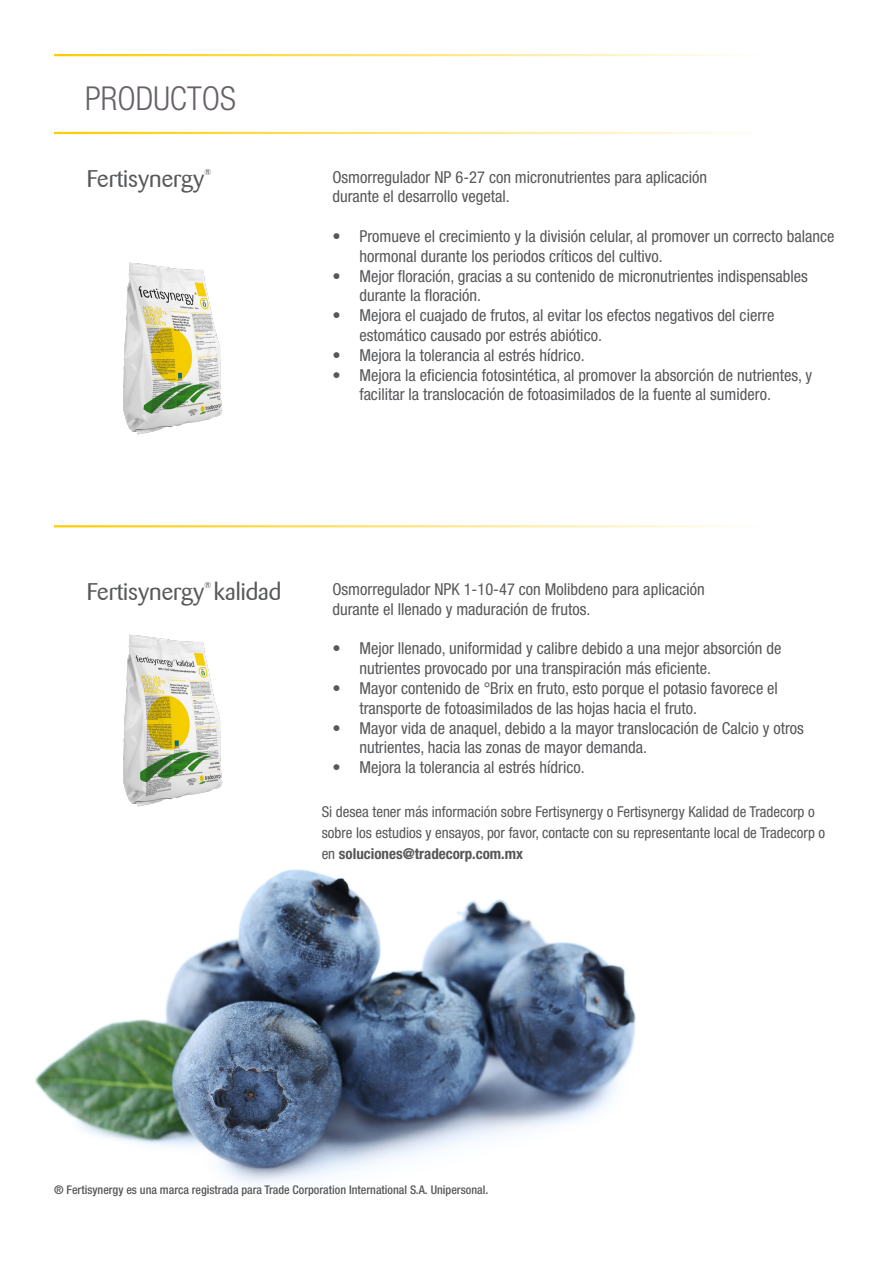
<style>
.page{position:relative;width:893px;height:1263px;background:#fff}
.page>*{position:absolute;margin:0;border:0;box-sizing:border-box;transform-origin:0 0}
.Header_paragraph{font:300 condensed 33px "Helvetica Neue LT Pro";color:#686168}
.t1{font:24px "Barmeno";color:#57585a}
.t2{font:condensed 16.5px/19.8px "Helvetica Neue LT Pro";color:#57585a}
.Base_-_Justificado{font:condensed 15px/21px "Helvetica Neue LT Pro";color:#585657}
.t3{font:500 condensed 12px "Helvetica Neue LT Pro";color:#57585a}
.t4{font:8.7px "Barmeno";color:#57585a}
.s1{font-weight:700}
</style>
<div class="page">
<hr style="left:0;top:527px;width:1px;height:355px;background:#ffcb00">
<img style="left:0;top:728px;width:636px;height:456px">
<img style="left:123px;top:262px;width:100px;height:173px">
<img style="left:101px;top:634px;width:138px;height:182px">
<hr style="left:54px;top:54px;width:839px;height:2px;background:#fc0">
<hr style="left:54px;top:132px;width:839px;height:2px;background:#fc0">
<hr style="left:54px;top:525px;width:839px;height:2px;background:#fc0">
<p class="Header_paragraph" style="left:85px;top:80px;width:152px">PRODUCTOS</p>
<p class="t1" style="left:87px;top:165px;width:119px">Fertisynergy</p>
<p class="t4" style="left:204px;top:167px;width:9px">®</p>
<p class="t2" style="left:332px;top:167px;width:376px">Osmorregulador NP 6-27 con micronutrientes para aplicación</p>
<p class="t2" style="left:332px;top:186px;width:179px">durante el desarrollo vegetal.</p>
<p class="t2" style="left:359px;top:226px;width:477px;text-indent:-27px">• Promueve el crecimiento y la división celular, al promover un correcto balance hormonal durante los periodos críticos del cultivo.</p>
<p class="t2" style="left:359px;top:266px;width:450px;text-indent:-27px">• Mejor floración, gracias a su contenido de micronutrientes indispensables durante la floración.</p>
<p class="t2" style="left:359px;top:305px;width:417px;text-indent:-27px">• Mejora el cuajado de frutos, al evitar los efectos negativos del cierre estomático causado por estrés abiótico.</p>
<p class="t2" style="left:332px;top:345px;width:254px">• Mejora la tolerancia al estrés hídrico.</p>
<p class="t2" style="left:359px;top:365px;width:454px;text-indent:-27px">• Mejora la eficiencia fotosintética, al promover la absorción de nutrientes, y facilitar la translocación de fotoasimilados de la fuente al sumidero.</p>
<p class="t1" style="left:87px;top:577px;width:196px">Fertisynergy kalidad</p>
<p class="t4" style="left:204px;top:580px;width:9px">®</p>
<p class="t2" style="left:332px;top:579px;width:374px">Osmorregulador NPK 1-10-47 con Molibdeno para aplicación</p>
<p class="t2" style="left:332px;top:599px;width:259px">durante el llenado y maduración de frutos.</p>
<p class="t2" style="left:359px;top:639px;width:424px;text-indent:-27px">• Mejor llenado, uniformidad y calibre debido a una mejor absorción de nutrientes provocado por una transpiración más eficiente.</p>
<p class="t2" style="left:359px;top:678px;width:420px;text-indent:-27px">• Mayor contenido de °Brix en fruto, esto porque el potasio favorece el transporte de fotoasimilados de las hojas hacia el fruto.</p>
<p class="t2" style="left:359px;top:718px;width:446px;text-indent:-27px">• Mayor vida de anaquel, debido a la mayor translocación de Calcio y otros nutrientes, hacia las zonas de mayor demanda.</p>
<p class="t2" style="left:332px;top:757px;width:254px">• Mejora la tolerancia al estrés hídrico.</p>
<p class="Base_-_Justificado" style="left:322px;top:801px;width:505px">Si desea tener más información sobre Fertisynergy o Fertisynergy Kalidad de Tradecorp o sobre los estudios y ensayos, por favor, contacte con su representante local de Tradecorp o en <span class="s1">soluciones@tradecorp.com.mx</span></p>
<p class="t3" style="left:54px;top:1182px;width:436px">® Fertisynergy es una marca registrada para Trade Corporation International S.A. Unipersonal.</p>
</div>
